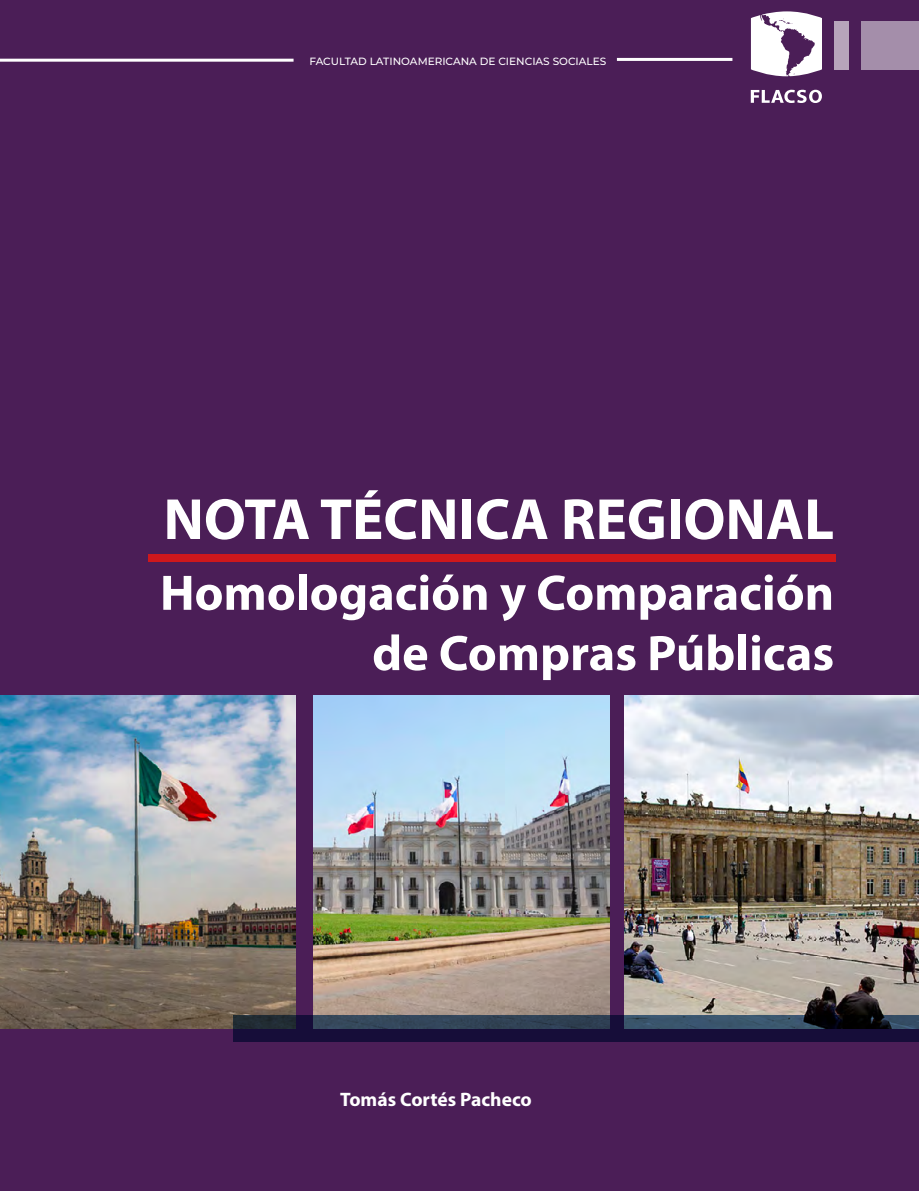
<style>
.page{position:relative;width:919px;height:1191px;background:#fff}
.page>*{position:absolute;margin:0;border:0;box-sizing:border-box;transform-origin:0 0}
.t1{font:700 58.5px "Myriad Pro";color:#fff}
.t2{font:700 50.25px/60.3px "Myriad Pro";color:#fff;text-align:right}
.t3{font:700 19.5px "Myriad Pro";color:#fff}
.t4{font:500 10.5px "Montserrat";color:#fff}
</style>
<div class="page">
<div style="left:0;top:0;width:918px;height:1191px;background:#4b1e57"></div>
<hr style="left:0;top:59px;width:293px;height:3px;background:#fff">
<hr style="left:617px;top:58px;width:115px;height:3px;background:#fff">
<div style="left:860px;top:21px;width:58px;height:49px;background:#a48eaa"></div>
<div style="left:833px;top:21px;width:15px;height:49px;background:#b7a5bb"></div>
<svg style="left:750px;top:11px;width:71px;height:65px"></svg>
<svg style="left:750px;top:90px;width:71px;height:13px"></svg>
<div style="left:148px;top:553px;width:688px;height:8px;background:#ce181c"></div>
<img style="left:0;top:696px;width:295px;height:332px">
<img style="left:313px;top:696px;width:296px;height:319px">
<img style="left:624px;top:696px;width:294px;height:319px">
<svg style="left:233px;top:1015px;width:685px;height:26px;background:#212645"></svg>
<p class="t4" style="left:309px;top:53px;width:298px">FACULTAD LATINOAMERICANA DE CIENCIAS SOCIALES</p>
<h1 class="t1" style="left:163px;top:481px;width:672px">NOTA TÉCNICA REGIONAL</h1>
<h2 class="t2" style="left:160px;top:561px;width:675px">Homologación y Comparación de Compras Públicas</h2>
<h3 class="t3" style="left:340px;top:1086px;width:193px">Tomás Cortés Pacheco</h3>
</div>
